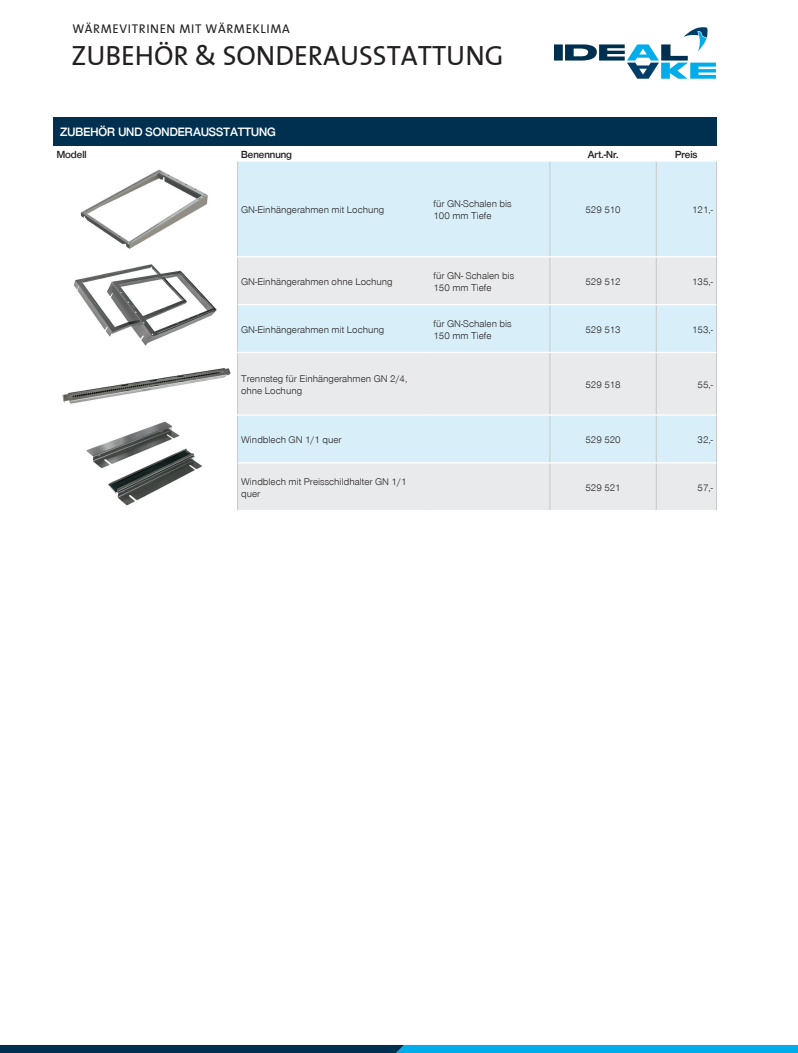
<style>
.page{position:relative;width:798px;height:1053px;background:#fff}
.page>*{position:absolute;margin:0;border:0;box-sizing:border-box;transform-origin:0 0}
.t1{font:27.5px "The Sans Plain";color:#231f20}
.t2{font:600 12.5px "Nimbus San Nov D";color:#fff}
.t3{font:12.5px "The Sans Plain";letter-spacing:.05em;color:#231f20}
.t4{font:600 10.62px "Nimbus San Nov D";color:#231f20}
.t5{font:10px/12px "Nimbus San Nov";color:#231f20}
</style>
<div class="page">
<svg style="left:0;top:1045px;width:797px;height:7px;background:#006d9c"></svg>
<svg style="left:554px;top:27px;width:161px;height:52px"></svg>
<div style="left:53px;top:117px;width:663px;height:28px;background:#00304f"></div>
<div style="left:238px;top:162px;width:478px;height:94px;background:#d8effa"></div>
<svg style="left:238px;top:257px;width:478px;height:253px;background:#e2ebf0"></svg>
<hr style="left:237px;top:162px;width:1px;height:94px;background:#c7c8ca">
<hr style="left:549px;top:162px;width:1px;height:94px;background:#c7c8ca">
<hr style="left:655px;top:162px;width:1px;height:94px;background:#c7c8ca">
<hr style="left:716px;top:162px;width:1px;height:95px;background:#c7c8ca">
<hr style="left:237px;top:257px;width:1px;height:47px;background:#c7c8ca">
<hr style="left:549px;top:257px;width:1px;height:47px;background:#c7c8ca">
<hr style="left:655px;top:257px;width:1px;height:47px;background:#c7c8ca">
<hr style="left:716px;top:257px;width:1px;height:47px;background:#c7c8ca">
<hr style="left:237px;top:304px;width:1px;height:48px;background:#c7c8ca">
<hr style="left:549px;top:305px;width:1px;height:47px;background:#c7c8ca">
<hr style="left:655px;top:305px;width:1px;height:47px;background:#c7c8ca">
<hr style="left:716px;top:304px;width:1px;height:48px;background:#c7c8ca">
<hr style="left:237px;top:353px;width:1px;height:61px;background:#c7c8ca">
<hr style="left:549px;top:353px;width:1px;height:61px;background:#c7c8ca">
<hr style="left:655px;top:353px;width:1px;height:61px;background:#c7c8ca">
<hr style="left:716px;top:352px;width:1px;height:63px;background:#c7c8ca">
<hr style="left:237px;top:415px;width:1px;height:48px;background:#c7c8ca">
<hr style="left:549px;top:415px;width:1px;height:47px;background:#c7c8ca">
<hr style="left:655px;top:415px;width:1px;height:47px;background:#c7c8ca">
<hr style="left:716px;top:415px;width:1px;height:48px;background:#c7c8ca">
<hr style="left:237px;top:463px;width:1px;height:47px;background:#c7c8ca">
<hr style="left:549px;top:463px;width:1px;height:47px;background:#c7c8ca">
<hr style="left:655px;top:463px;width:1px;height:47px;background:#c7c8ca">
<hr style="left:716px;top:463px;width:1px;height:47px;background:#c7c8ca">
<hr style="left:238px;top:304px;width:192px;height:1px;background:#fff">
<hr style="left:430px;top:304px;width:119px;height:1px;background:#fff">
<hr style="left:549px;top:304px;width:107px;height:1px;background:#fff">
<hr style="left:656px;top:304px;width:60px;height:1px;background:#fff">
<hr style="left:237px;top:352px;width:193px;height:1px;background:#fff">
<hr style="left:430px;top:352px;width:119px;height:1px;background:#fff">
<hr style="left:549px;top:352px;width:107px;height:1px;background:#fff">
<hr style="left:656px;top:352px;width:60px;height:1px;background:#fff">
<hr style="left:237px;top:414px;width:193px;height:1px;background:#fff">
<hr style="left:430px;top:414px;width:119px;height:1px;background:#fff">
<hr style="left:549px;top:414px;width:107px;height:1px;background:#fff">
<hr style="left:656px;top:414px;width:60px;height:1px;background:#fff">
<hr style="left:238px;top:462px;width:192px;height:1px;background:#fff">
<hr style="left:430px;top:462px;width:119px;height:1px;background:#fff">
<hr style="left:549px;top:462px;width:107px;height:1px;background:#fff">
<hr style="left:656px;top:462px;width:60px;height:1px;background:#fff">
<img style="left:80px;top:169px;width:128px;height:80px">
<img style="left:74px;top:264px;width:143px;height:82px">
<img style="left:62px;top:368px;width:169px;height:36px">
<img style="left:86px;top:421px;width:116px;height:85px">
<p class="t3" style="left:72px;top:18px;width:219px">WÄRMEVITRINEN MIT WÄRMEKLIMA</p>
<h1 class="t1" style="left:72px;top:33px;width:433px">ZUBEHÖR &amp; SONDERAUSSTATTUNG</h1>
<p class="t2" style="left:60px;top:125px;width:217px">ZUBEHÖR UND SONDERAUSSTATTUNG</p>
<p class="t4" style="left:57px;top:148px;width:31px">Modell</p>
<p class="t4" style="left:241px;top:148px;width:52px">Benennung</p>
<p class="t4" style="left:587px;top:148px;width:32px">Art.-Nr.</p>
<p class="t4" style="left:675px;top:148px;width:24px">Preis</p>
<p class="t5" style="left:241px;top:204px;width:144px">GN-Einhängerahmen mit Lochung</p>
<p class="t5" style="left:433px;top:198px;width:80px">für GN-Schalen bis<br>100 mm Tiefe</p>
<p class="t5" style="left:585px;top:204px;width:37px">529 510</p>
<p class="t5" style="left:692px;top:204px;width:22px">121,-</p>
<p class="t5" style="left:241px;top:275px;width:153px">GN-Einhängerahmen ohne Lochung</p>
<p class="t5" style="left:433px;top:269px;width:82px">für GN- Schalen bis<br>150 mm Tiefe</p>
<p class="t5" style="left:585px;top:275px;width:37px">529 512</p>
<p class="t5" style="left:692px;top:275px;width:22px">135,-</p>
<p class="t5" style="left:241px;top:323px;width:144px">GN-Einhängerahmen mit Lochung</p>
<p class="t5" style="left:433px;top:317px;width:80px">für GN-Schalen bis<br>150 mm Tiefe</p>
<p class="t5" style="left:585px;top:323px;width:37px">529 513</p>
<p class="t5" style="left:692px;top:323px;width:22px">153,-</p>
<p class="t5" style="left:241px;top:372px;width:168px">Trennsteg für Einhängerahmen GN 2/4, ohne Lochung</p>
<p class="t5" style="left:585px;top:378px;width:37px">529 518</p>
<p class="t5" style="left:697px;top:378px;width:17px">55,-</p>
<p class="t5" style="left:241px;top:434px;width:102px">Windblech GN 1/1 quer</p>
<p class="t5" style="left:585px;top:434px;width:37px">529 520</p>
<p class="t5" style="left:697px;top:434px;width:17px">32,-</p>
<p class="t5" style="left:241px;top:475px;width:167px">Windblech mit Preisschildhalter GN 1/1 quer</p>
<p class="t5" style="left:585px;top:481px;width:37px">529 521</p>
<p class="t5" style="left:697px;top:481px;width:17px">57,-</p>
</div>
